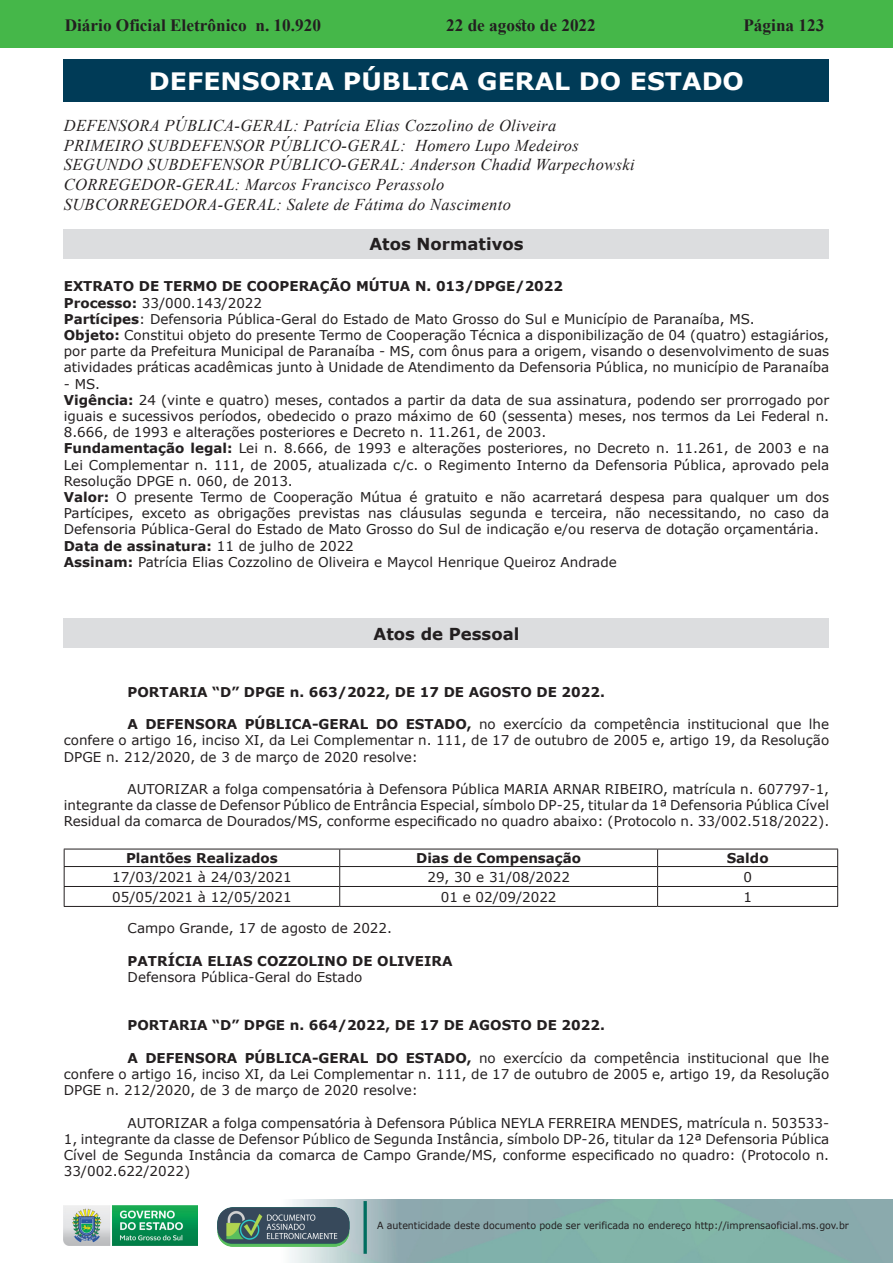
<style>
.page{position:relative;width:893px;height:1263px;background:#fff}
.page>*{position:absolute;margin:0;border:0;box-sizing:border-box;transform-origin:0 0}
.Defensoria_Pública-G{font:700 24px "Verdana";color:#fff;scale:1.05 1}
.t1{font:700 17.25px "Times New Roman";color:#231f20}
.t2{font:italic 16.5px "Times New Roman";letter-spacing:.02em;color:#231f20}
.Defensoria_Sub{font:700 16.5px "Verdana";color:#231f20}
.Normal_wrd_25{font:13.5px/16.2px "Verdana";color:#231f20;text-align:justify}
.Normal_wrd_26{font:13.5px/16.2px "Verdana";color:#231f20;text-align:justify}
.Recuo_de_corpo_de_te{font:13.5px/16.2px "Verdana";color:#231f20;text-align:justify}
.Normal_wrd_25-2{font:700 13.5px "Verdana";color:#231f20}
.Normal_wrd_26-2{font:700 13.5px "Verdana";color:#231f20}
.Título_3_wrd_1{font:700 13.5px "Verdana";color:#231f20}
.t3{font:9.9px "Verdana";color:#231f20;scale:.95 1}
.s1{font-weight:700}
.s2{font-weight:400}
</style>
<div class="page">
<div style="left:0;top:0;width:893px;height:48px;background:#45b749"></div>
<img style="left:63px;top:1199px;width:830px;height:64px">
<img style="left:364px;top:1202px;width:2px;height:51px">
<img style="left:218px;top:1207px;width:132px;height:39px">
<img style="left:64px;top:1205px;width:134px;height:41px">
<div style="left:64px;top:60px;width:765px;height:42px;background:#003b57"></div>
<div style="left:64px;top:229px;width:765px;height:30px;background:#dcdddf"></div>
<div style="left:64px;top:618px;width:765px;height:30px;background:#dcdddf"></div>
<hr style="left:64px;top:849px;width:276px;height:1px;background:#231f20">
<hr style="left:340px;top:849px;width:318px;height:1px;background:#231f20">
<hr style="left:658px;top:849px;width:180px;height:1px;background:#231f20">
<hr style="left:64px;top:866px;width:276px;height:1px;background:#231f20">
<hr style="left:340px;top:866px;width:318px;height:1px;background:#231f20">
<hr style="left:658px;top:866px;width:180px;height:1px;background:#231f20">
<hr style="left:64px;top:886px;width:276px;height:1px;background:#231f20">
<svg style="left:64px;top:849px;width:1px;height:57px"></svg>
<hr style="left:340px;top:886px;width:318px;height:1px;background:#231f20">
<svg style="left:339px;top:849px;width:1px;height:57px"></svg>
<hr style="left:658px;top:886px;width:180px;height:1px;background:#231f20">
<svg style="left:657px;top:849px;width:1px;height:57px"></svg>
<svg style="left:837px;top:849px;width:1px;height:57px"></svg>
<hr style="left:64px;top:906px;width:276px;height:1px;background:#231f20">
<hr style="left:340px;top:906px;width:318px;height:1px;background:#231f20">
<hr style="left:658px;top:906px;width:180px;height:1px;background:#231f20">
<p class="t1" style="left:65px;top:13px;width:258px">Diário Oficial Eletrônico n. 10.920</p>
<p class="t1" style="left:446px;top:13px;width:151px">22 de agosto de 2022</p>
<p class="t1" style="left:743px;top:13px;width:82px">Página 123</p>
<p class="Defensoria_Pública-G" style="left:149px;top:64px;width:568px">DEFENSORIA PÚBLICA GERAL DO ESTADO</p>
<p class="t2" style="left:64px;top:114px;width:494px">DEFENSORA PÚBLICA-GERAL: Patrícia Elias Cozzolino de Oliveira</p>
<p class="t2" style="left:64px;top:134px;width:516px">PRIMEIRO SUBDEFENSOR PÚBLICO-GERAL: Homero Lupo Medeiros</p>
<p class="t2" style="left:64px;top:154px;width:572px">SEGUNDO SUBDEFENSOR PÚBLICO-GERAL: Anderson Chadid Warpechowski</p>
<p class="t2" style="left:64px;top:173px;width:382px">CORREGEDOR-GERAL: Marcos Francisco Perassolo</p>
<p class="t2" style="left:64px;top:193px;width:449px">SUBCORREGEDORA-GERAL: Salete de Fátima do Nascimento</p>
<p class="Defensoria_Sub" style="left:369px;top:233px;width:156px">Atos Normativos</p>
<p class="Normal_wrd_26-2" style="left:64px;top:277px;width:501px">EXTRATO DE TERMO DE COOPERAÇÃO MÚTUA N. 013/DPGE/2022</p>
<p class="Normal_wrd_26" style="left:64px;top:294px;width:200px"><span class="s1">Processo:</span> 33/000.143/2022</p>
<p class="Normal_wrd_26" style="left:64px;top:311px;width:692px"><span class="s1">Partícipes</span>: Defensoria Pública-Geral do Estado de Mato Grosso do Sul e Município de Paranaíba, MS.</p>
<p class="Normal_wrd_26" style="left:64px;top:327px;width:767px"><span class="s1">Objeto:</span> Constitui objeto do presente Termo de Cooperação Técnica a disponibilização de 04 (quatro) estagiários, por parte da Prefeitura Municipal de Paranaíba - MS, com ônus para a origem, visando o desenvolvimento de suas atividades práticas acadêmicas junto à Unidade de Atendimento da Defensoria Pública, no município de Paranaíba</p>
<p class="Normal_wrd_26" style="left:64px;top:375px;width:38px">- MS.</p>
<p class="Normal_wrd_26" style="left:64px;top:392px;width:767px"><span class="s1">Vigência:</span> 24 (vinte e quatro) meses, contados a partir da data de sua assinatura, podendo ser prorrogado por iguais e sucessivos períodos, obedecido o prazo máximo de 60 (sessenta) meses, nos termos da Lei Federal n.<br>8.666, de 1993 e alterações posteriores e Decreto n. 11.261, de 2003.</p>
<p class="Normal_wrd_26" style="left:64px;top:440px;width:767px"><span class="s1">Fundamentação legal:</span> Lei n. 8.666, de 1993 e alterações posteriores, no Decreto n. 11.261, de 2003 e na Lei Complementar n. 111, de 2005, atualizada c/c. o Regimento Interno da Defensoria Pública, aprovado pela Resolução DPGE n. 060, de 2013.</p>
<p class="Recuo_de_corpo_de_te" style="left:64px;top:489px;width:767px"><span class="s1">Valor:</span> O presente Termo de Cooperação Mútua é gratuito e não acarretará despesa para qualquer um dos Partícipes, exceto as obrigações previstas nas cláusulas segunda e terceira, não necessitando, no caso da Defensoria Pública-Geral do Estado de Mato Grosso do Sul de indicação e/ou reserva de dotação orçamentária.</p>
<p class="Título_3_wrd_1" style="left:64px;top:536px;width:292px">Data de assinatura: <span class="s2">11 de julho de 2022</span></p>
<p class="Normal_wrd_26" style="left:64px;top:554px;width:555px"><span class="s1">Assinam:</span> Patrícia Elias Cozzolino de Oliveira e Maycol Henrique Queiroz Andrade</p>
<p class="Defensoria_Sub" style="left:374px;top:622px;width:147px">Atos de Pessoal</p>
<p class="Normal_wrd_25-2" style="left:128px;top:682px;width:479px">PORTARIA “D” DPGE n. 663/2022, DE 17 DE AGOSTO DE 2022.</p>
<p class="Normal_wrd_25" style="left:64px;top:716px;width:767px;text-indent:64px"><span class="s1">A DEFENSORA PÚBLICA-GERAL DO ESTADO,</span> no exercício da competência institucional que lhe confere o artigo 16, inciso XI, da Lei Complementar n. 111, de 17 de outubro de 2005 e, artigo 19, da Resolução DPGE n. 212/2020, de 3 de março de 2020 resolve:</p>
<p class="Normal_wrd_25" style="left:64px;top:781px;width:767px;text-indent:64px">AUTORIZAR a folga compensatória à Defensora Pública MARIA ARNAR RIBEIRO, matrícula n. 607797-1, integrante da classe de Defensor Público de Entrância Especial, símbolo DP-25, titular da 1ª Defensoria Pública Cível Residual da comarca de Dourados/MS, conforme especificado no quadro abaixo: (Protocolo n. 33/002.518/2022).</p>
<p class="Normal_wrd_25-2" style="left:126px;top:848px;width:153px">Plantões Realizados</p>
<p class="Normal_wrd_25-2" style="left:416px;top:848px;width:167px">Dias de Compensação</p>
<p class="Normal_wrd_25-2" style="left:727px;top:848px;width:43px">Saldo</p>
<p class="Normal_wrd_25" style="left:112px;top:868px;width:181px">17/03/2021 à 24/03/2021</p>
<p class="Normal_wrd_25" style="left:427px;top:868px;width:144px">29, 30 e 31/08/2022</p>
<p class="Normal_wrd_25" style="left:743px;top:868px;width:10px">0</p>
<p class="Normal_wrd_25" style="left:112px;top:888px;width:181px">05/05/2021 à 12/05/2021</p>
<p class="Normal_wrd_25" style="left:441px;top:888px;width:117px">01 e 02/09/2022</p>
<p class="Normal_wrd_25" style="left:743px;top:888px;width:10px">1</p>
<p class="Normal_wrd_25" style="left:128px;top:920px;width:266px">Campo Grande, 17 de agosto de 2022.</p>
<p class="Normal_wrd_25-2" style="left:128px;top:951px;width:326px">PATRÍCIA ELIAS COZZOLINO DE OLIVEIRA</p>
<p class="Normal_wrd_25" style="left:128px;top:969px;width:236px">Defensora Pública-Geral do Estado</p>
<p class="Normal_wrd_25-2" style="left:128px;top:1016px;width:479px">PORTARIA “D” DPGE n. 664/2022, DE 17 DE AGOSTO DE 2022.</p>
<p class="Normal_wrd_25" style="left:64px;top:1050px;width:767px;text-indent:64px"><span class="s1">A DEFENSORA PÚBLICA-GERAL DO ESTADO,</span> no exercício da competência institucional que lhe confere o artigo 16, inciso XI, da Lei Complementar n. 111, de 17 de outubro de 2005 e, artigo 19, da Resolução DPGE n. 212/2020, de 3 de março de 2020 resolve:</p>
<p class="Normal_wrd_25" style="left:64px;top:1114px;width:767px;text-indent:64px">AUTORIZAR a folga compensatória à Defensora Pública NEYLA FERREIRA MENDES, matrícula n. 503533- 1, integrante da classe de Defensor Público de Segunda Instância, símbolo DP-26, titular da 12ª Defensoria Pública Cível de Segunda Instância da comarca de Campo Grande/MS, conforme especificado no quadro: (Protocolo n.<br>33/002.622/2022)</p>
<p class="t3" style="left:377px;top:1219px;width:498px">A autenticidade deste documento pode ser verificada no endereço http://imprensaoficial.ms.gov.br</p>
</div>
